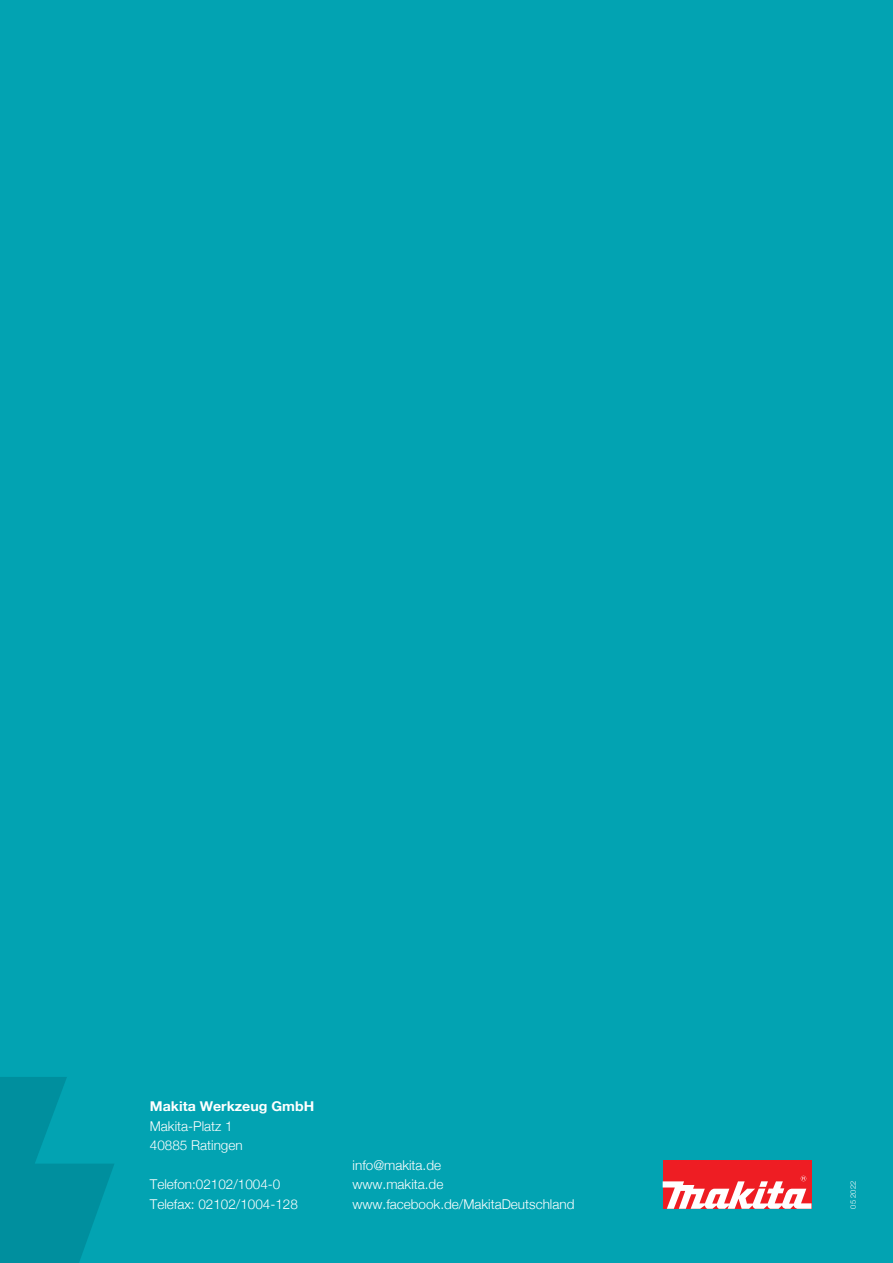
<style>
.page{position:relative;width:893px;height:1263px;background:#02a3b2}
.page>*{position:absolute;margin:0;border:0;box-sizing:border-box;transform-origin:0 0}
.t1{font:300 13.5px/19.5px "Helvetica Neue";color:#fff}
.t2{font:700 13.5px "Helvetica Neue";color:#fff;scale:1.05 1}
.t3{font:300 7.5px "Helvetica Neue";letter-spacing:.02em;color:#fff}
</style>
<div class="page">
<svg style="left:0;top:1077px;width:114px;height:186px"></svg>
<div style="left:663px;top:1161px;width:148px;height:48px;background:#ee1d23"></div>
<svg style="left:662px;top:1175px;width:149px;height:34px"></svg>
<p class="t2" style="left:150px;top:1096px;width:158px">Makita Werkzeug GmbH</p>
<p class="t1" style="left:150px;top:1115px;width:84px">Makita-Platz 1</p>
<p class="t1" style="left:150px;top:1135px;width:94px">40885 Ratingen</p>
<p class="t1" style="left:150px;top:1174px;width:150px">Telefon:02102/1004-0<br>Telefax: 02102/1004-128</p>
<p class="t3" style="left:847px;top:1209px;width:30px;rotate:-90deg">05 2022</p>
<p class="t1" style="left:353px;top:1154px;width:90px">info@makita.de</p>
<p class="t1" style="left:353px;top:1174px;width:92px">www.makita.de</p>
<p class="t1" style="left:353px;top:1193px;width:223px">www.facebook.de/MakitaDeutschland</p>
</div>
